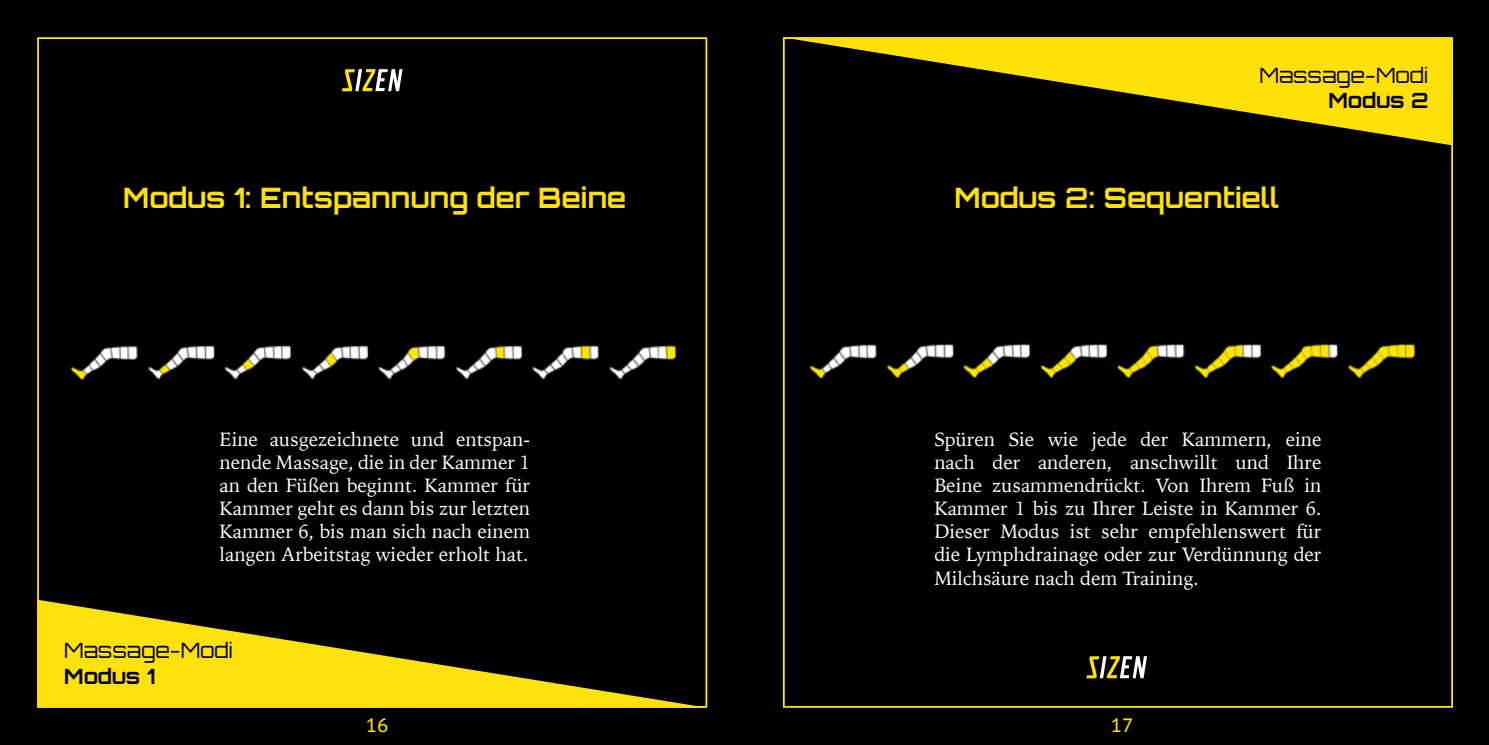
<style>
.page{position:relative;width:1489px;height:745px;background:#fff}
.page>*{position:absolute;margin:0;border:0;box-sizing:border-box;transform-origin:0 0}
.t1{font:28.18px "Orbitron";color:#ffe108}
.t2{font:300 21px "Orbitron";color:#000}
.t3{font:21px "Orbitron";letter-spacing:-.01em;color:#000}
.t4{font:19.25px/23.1px "Iowan Old Style";color:#fff;text-align:justify}
.t5{font:19.25px "PT Sans Caption";color:#ffe108}
</style>
<div class="page">
<div style="left:0;top:0;width:744px;height:744px;background:#000"></div>
<svg style="left:37px;top:599px;width:670px;height:108px"></svg>
<div style="left:744px;top:0;width:744px;height:744px;background:#000"></div>
<svg style="left:782px;top:37px;width:669px;height:108px"></svg>
<svg style="left:1086px;top:656px;width:61px;height:22px"></svg>
<svg style="left:342px;top:69px;width:60px;height:22px"></svg>
<img style="left:70px;top:345px;width:607px;height:36px">
<img style="left:809px;top:343px;width:607px;height:36px">
<h1 class="t1" style="left:123px;top:180px;width:504px">Modus 1: Entspannung der Beine</h1>
<p class="t4" style="left:219px;top:426px;width:312px">Eine ausgezeichnete und entspan&shy;nende Massage, die in der Kammer 1 an den Füßen beginnt. Kammer für Kammer geht es dann bis zur letzten Kammer 6, bis man sich nach einem langen Arbeitstag wieder erholt hat.</p>
<p class="t2" style="left:64px;top:636px;width:170px">Massage-Modi</p>
<p class="t3" style="left:64px;top:662px;width:92px">Modus 1</p>
<p class="t2" style="left:1259px;top:61px;width:170px">Massage-Modi</p>
<p class="t3" style="left:1328px;top:86px;width:101px">Modus 2</p>
<h1 class="t1" style="left:954px;top:180px;width:326px">Modus 2: Sequentiell</h1>
<p class="t4" style="left:934px;top:426px;width:388px">Spüren Sie wie jede der Kammern, eine nach der anderen, anschwillt und Ihre Beine zusammendrückt. Von Ihrem Fuß in Kammer 1 bis zu Ihrer Leiste in Kammer 6.<br>Dieser Modus ist sehr empfehlenswert für die Lymphdrainage oder zur Verdünnung der Milchsäure nach dem Training.</p>
<p class="t5" style="left:366px;top:712px;width:24px">16</p>
<p class="t5" style="left:1110px;top:712px;width:24px">17</p>
</div>
